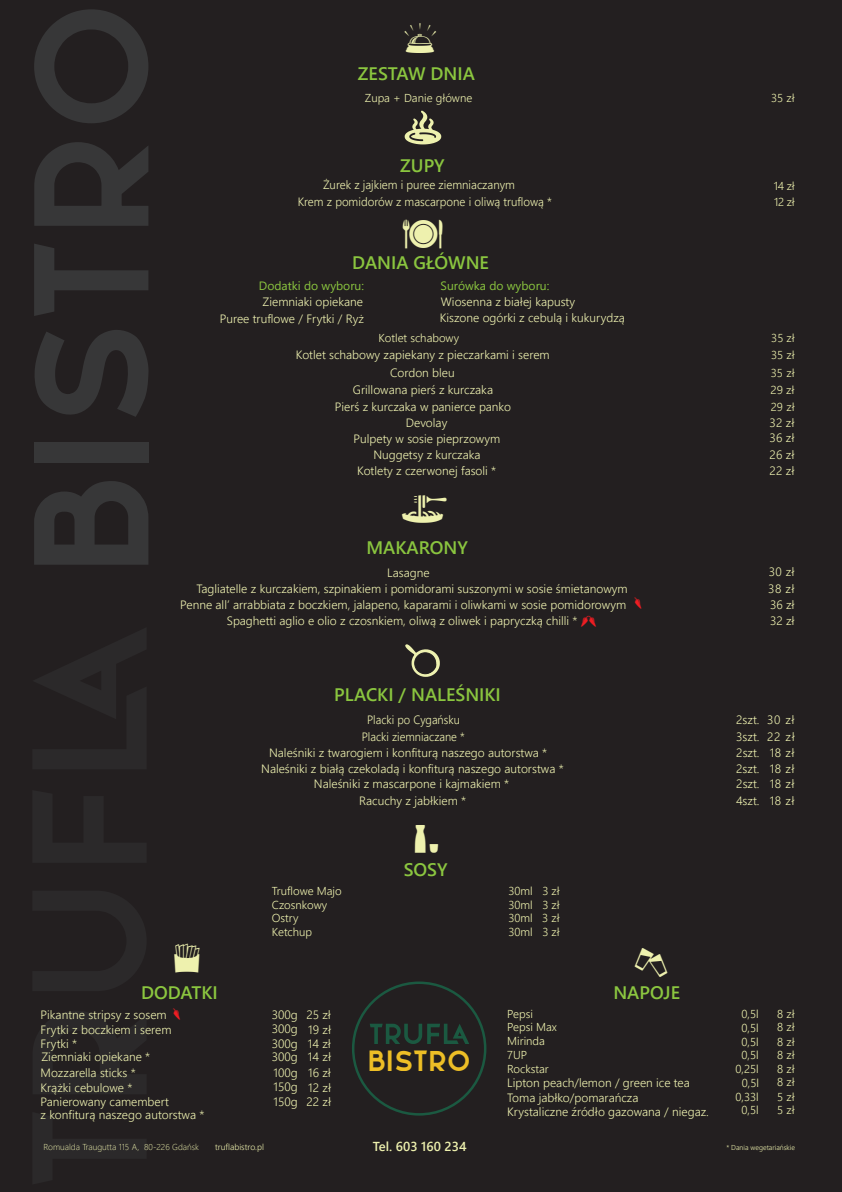
<style>
.page{position:relative;width:842px;height:1192px;background:#231f20}
.page>*{position:absolute;margin:0;border:0;box-sizing:border-box;transform-origin:0 0}
.t1{font:164.2px "Ministro";color:#373738}
.t2{font:29.15px "Ministro";color:#edbe26}
.t3{font:600 18.1px "Segoe UI";color:#8ac53f}
.t4{font:600 18.1px "Segoe UI";color:#8bc63f}
.t5{font:600 18.1px "Segoe UI";color:#8bc640}
.t6{font:600 13px "Segoe UI";color:#eef1ae}
.t7{font:300 12.05px/15.8px "Segoe UI";color:#eef1b0;text-align:justify}
.t8{font:300 12.05px "Segoe UI";color:#eef1b0;scale:.96 1}
.t9{font:300 12.05px "Segoe UI";color:#eef1b0;scale:.93 1}
.t10{font:12.05px "Segoe UI";color:#8bc63f}
.t11{font:300 11.5px/13.8px "Segoe UI";color:#eef1ae}
.t12{font:300 8.6px "Segoe UI";color:#eef1ae}
.t13{font:300 8.6px "Segoe UI";color:#eef1ae}
.t14{font:300 7.2px "Segoe UI";color:#eef1ae}
</style>
<div class="page">
<svg style="left:370px;top:1024px;width:99px;height:20px"></svg>
<svg style="left:405px;top:644px;width:35px;height:33px"></svg>
<div style="left:415px;top:653px;width:21px;height:21px;background:#231f20;border-radius:50%"></div>
<div style="left:414px;top:653px;width:22px;height:21px;border:1px solid #231f20;border-radius:50%"></div>
<h1 class="t1" style="left:33px;top:577px;width:579px;rotate:-90deg">BISTRO</h1>
<h3 class="t4" style="left:358px;top:57px;width:119px">ZESTAW DNIA</h3>
<p class="t11" style="left:365px;top:90px;width:109px">Zupa + Danie główne</p>
<p class="t11" style="left:771px;top:90px;width:25px">35 zł</p>
<h3 class="t3" style="left:400px;top:148px;width:46px">ZUPY</h3>
<p class="t8" style="left:323px;top:174px;width:202px">Żurek z jajkiem i puree ziemniaczanym</p>
<p class="t11" style="left:774px;top:178px;width:22px">14 zł</p>
<p class="t8" style="left:298px;top:190px;width:266px">Krem z pomidorów z mascarpone i oliwą truflową *</p>
<p class="t11" style="left:774px;top:194px;width:22px">12 zł</p>
<h3 class="t3" style="left:352px;top:246px;width:138px">DANIA GŁÓWNE</h3>
<p class="t10" style="left:259px;top:275px;width:107px">Dodatki do wyboru:</p>
<p class="t7" style="left:220px;top:309px;width:146px">Puree truflowe / Frytki / Ryż</p>
<p class="t7" style="left:263px;top:293px;width:102px">Ziemniaki opiekane</p>
<p class="t10" style="left:441px;top:275px;width:110px">Surówka do wyboru:</p>
<p class="t7" style="left:440px;top:293px;width:187px;line-height:16px">Wiosenna z białej kapusty<br>Kiszone ogórki z cebulą i kukurydzą</p>
<p class="t11" style="left:379px;top:330px;width:82px">Kotlet schabowy</p>
<p class="t11" style="left:771px;top:330px;width:25px">35 zł</p>
<p class="t7" style="left:296px;top:346px;width:255px">Kotlet schabowy zapiekany z pieczarkami i serem</p>
<p class="t11" style="left:771px;top:347px;width:25px">35 zł</p>
<p class="t7" style="left:390px;top:363px;width:66px">Cordon bleu</p>
<p class="t11" style="left:771px;top:365px;width:25px">35 zł</p>
<p class="t7" style="left:353px;top:380px;width:142px">Grillowana pierś z kurczaka</p>
<p class="t11" style="left:770px;top:382px;width:26px">29 zł</p>
<p class="t7" style="left:335px;top:397px;width:178px">Pierś z kurczaka w panierce panko</p>
<p class="t11" style="left:771px;top:399px;width:25px">29 zł</p>
<p class="t7" style="left:406px;top:413px;width:43px">Devolay</p>
<p class="t7" style="left:770px;top:413px;width:27px">32 zł</p>
<p class="t7" style="left:354px;top:429px;width:148px">Pulpety w sosie pieprzowym</p>
<p class="t7" style="left:770px;top:429px;width:27px">36 zł</p>
<p class="t7" style="left:373px;top:445px;width:109px">Nuggetsy z kurczaka</p>
<p class="t7" style="left:770px;top:445px;width:27px">26 zł</p>
<p class="t7" style="left:357px;top:462px;width:141px">Kotlety z czerwonej fasoli *</p>
<p class="t7" style="left:770px;top:462px;width:27px">22 zł</p>
<h3 class="t3" style="left:366px;top:530px;width:103px">MAKARONY</h3>
<p class="t7" style="left:387px;top:564px;width:44px">Lasagne</p>
<p class="t7" style="left:769px;top:563px;width:28px">30 zł</p>
<p class="t7" style="left:196px;top:580px;width:433px">Tagliatelle z kurczakiem, szpinakiem i pomidorami suszonymi w sosie śmietanowym</p>
<p class="t7" style="left:768px;top:580px;width:28px">38 zł</p>
<p class="t7" style="left:180px;top:596px;width:447px">Penne all’ arrabbiata z boczkiem, jalapeno, kaparami i oliwkami w sosie pomidorowym</p>
<p class="t7" style="left:770px;top:596px;width:26px">36 zł</p>
<p class="t7" style="left:227px;top:612px;width:352px">Spaghetti aglio e olio z czosnkiem, oliwą z oliwek i papryczką chilli *</p>
<p class="t7" style="left:770px;top:612px;width:26px">32 zł</p>
<h3 class="t3" style="left:334px;top:678px;width:168px">PLACKI / NALEŚNIKI</h3>
<p class="t9" style="left:367px;top:709px;width:101px">Placki po Cygańsku</p>
<p class="t7" style="left:767px;top:711px;width:29px">30 zł</p>
<p class="t9" style="left:362px;top:725px;width:112px">Placki ziemniaczane *</p>
<p class="t7" style="left:767px;top:728px;width:29px">22 zł</p>
<p class="t7" style="left:269px;top:743px;width:280px">Naleśniki z twarogiem i konfiturą naszego autorstwa *</p>
<p class="t7" style="left:770px;top:743px;width:27px;line-height:15.6px">18 zł 18 zł 18 zł</p>
<p class="t7" style="left:770px;top:792px;width:27px">18 zł</p>
<p class="t7" style="left:736px;top:711px;width:25px">2szt.<br>3szt.<br>2szt.<br>2szt.<br>2szt.</p>
<p class="t7" style="left:736px;top:792px;width:25px">4szt.</p>
<p class="t7" style="left:261px;top:760px;width:304px;line-height:15.1px;text-align:center">Naleśniki z białą czekoladą i konfiturą naszego autorstwa *<br>Naleśniki z mascarpone i kajmakiem *</p>
<p class="t7" style="left:359px;top:792px;width:109px">Racuchy z jabłkiem *</p>
<p class="t11" style="left:272px;top:883px;width:71px">Truflowe Majo</p>
<p class="t11" style="left:272px;top:923px;width:42px">Ketchup</p>
<p class="t11" style="left:272px;top:896px;width:57px;line-height:13.9px">Czosnkowy<br>Ostry</p>
<h3 class="t5" style="left:404px;top:853px;width:45px">SOSY</h3>
<p class="t11" style="left:508px;top:883px;width:53px;line-height:13.6px;text-align:justify">30ml 3 zł 30ml 3 zł 30ml 3 zł 30ml 3 zł</p>
<h3 class="t4" style="left:141px;top:976px;width:78px">DODATKI</h3>
<h3 class="t5" style="left:613px;top:975px;width:68px">NAPOJE</h3>
<p class="t11" style="left:507px;top:1006px;width:51px">Pepsi<br>Pepsi Max<br>Mirinda<br>7UP<br>Rockstar</p>
<p class="t7" style="left:507px;top:1075px;width:203px;line-height:14.4px;text-align:left">Lipton peach/lemon / green ice tea<br>Toma jabłko/pomarańcza<br>Krystaliczne źródło gazowana / niegaz.</p>
<p class="t7" style="left:41px;top:1005px;width:128px">Pikantne stripsy z sosem</p>
<p class="t7" style="left:306px;top:1005px;width:26px">25 zł</p>
<p class="t7" style="left:272px;top:1006px;width:28px;line-height:14.2px">300g 300g 300g 300g</p>
<p class="t7" style="left:273px;top:1064px;width:26px;line-height:14.6px">100g 150g 150g</p>
<p class="t7" style="left:308px;top:1020px;width:24px">19 zł</p>
<p class="t7" style="left:41px;top:1020px;width:132px">Frytki z boczkiem i serem</p>
<p class="t7" style="left:41px;top:1064px;width:97px">Mozzarella sticks *</p>
<p class="t7" style="left:308px;top:1064px;width:24px">16 zł</p>
<p class="t7" style="left:308px;top:1034px;width:25px">14 zł</p>
<p class="t7" style="left:41px;top:1035px;width:38px">Frytki *</p>
<h2 class="t2" style="left:368px;top:1051px;width:105px">BISTRO</h2>
<p class="t7" style="left:308px;top:1048px;width:25px">14 zł</p>
<p class="t7" style="left:41px;top:1048px;width:110px">Ziemniaki opiekane *</p>
<p class="t7" style="left:41px;top:1078px;width:93px">Krążki cebulowe *</p>
<p class="t7" style="left:308px;top:1078px;width:24px">12 zł</p>
<p class="t7" style="left:306px;top:1093px;width:26px">22 zł</p>
<p class="t7" style="left:41px;top:1094px;width:165px;line-height:13.1px">Panierowany camembert<br>z konfiturą naszego autorstwa *</p>
<p class="t11" style="left:741px;top:1005px;width:19px;line-height:14px;text-align:justify">0,5l 0,5l 0,5l</p>
<p class="t11" style="left:735px;top:1047px;width:25px;text-align:center">0,5l<br>0,25l<br>0,5l<br>0,33l<br>0,5l</p>
<p class="t11" style="left:777px;top:1006px;width:19px">8 zł</p>
<p class="t11" style="left:777px;top:1019px;width:19px">8 zł</p>
<p class="t11" style="left:777px;top:1061px;width:19px">8 zł</p>
<p class="t11" style="left:777px;top:1034px;width:19px">8 zł</p>
<p class="t11" style="left:777px;top:1074px;width:19px">8 zł</p>
<p class="t11" style="left:777px;top:1047px;width:19px">8 zł</p>
<p class="t11" style="left:777px;top:1088px;width:19px">5 zł</p>
<p class="t11" style="left:777px;top:1102px;width:19px">5 zł</p>
<p class="t12" style="left:44px;top:1139px;width:157px">Romualda Traugutta 115 A, 80-226 Gdańsk</p>
<p class="t13" style="left:215px;top:1139px;width:50px">truflabistro.pl</p>
<p class="t6" style="left:373px;top:1134px;width:95px">Tel. 603 160 234</p>
<p class="t14" style="left:726px;top:1141px;width:70px">* Dania wegetariańskie</p>
</div>
